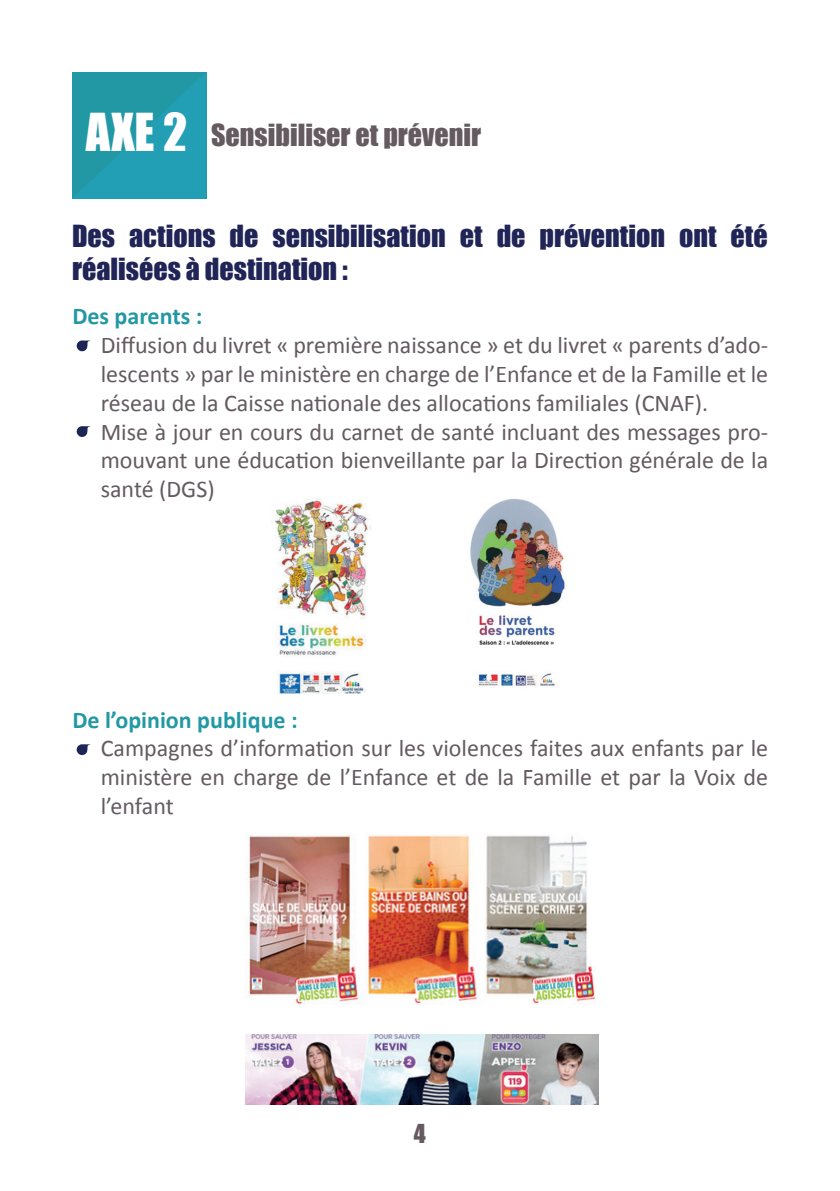
<style>
.page{position:relative;width:840px;height:1191px;background:#fff}
.page>*{position:absolute;margin:0;border:0;box-sizing:border-box;transform-origin:0 0}
.t1{font:48px "Impact";color:#fff}
.t2{font:28px/33.6px "Impact";color:#202456}
.t3{font:28px "Impact";color:#645a60}
.t4{font:24px/28.8px "Calibri";color:#645a60}
.t5{font:700 24px "Calibri";color:#2398a5}
.t6{font:24px "Impact";color:#645a60}
</style>
<div class="page">
<svg style="left:72px;top:72px;width:134px;height:126px;background:#229aac"></svg>
<svg style="left:76px;top:340px;width:15px;height:11px"></svg>
<svg style="left:76px;top:426px;width:15px;height:11px"></svg>
<svg style="left:76px;top:744px;width:15px;height:11px"></svg>
<img style="left:272px;top:498px;width:99px;height:195px">
<img style="left:470px;top:498px;width:95px;height:188px">
<img style="left:245px;top:835px;width:351px;height:169px">
<img style="left:245px;top:1034px;width:353px;height:70px">
<h1 class="t1" style="left:86px;top:94px;width:103px">AXE 2</h1>
<p class="t3" style="left:211px;top:114px;width:271px">Sensibiliser et prévenir</p>
<p class="t2" style="left:72px;top:218px;width:696px">Des actions de sensibilisation et de prévention ont été réalisées à destination :</p>
<p class="t5" style="left:72px;top:301px;width:131px">Des parents :</p>
<p class="t4" style="left:101px;top:331px;width:668px">Diffusion du livret « première naissance » et du livret « parents d’ado&shy;lescents » par le ministère en charge de l’Enfance et de la Famille et le réseau de la Caisse nationale des allocations familiales (CNAF).<br>Mise à jour en cours du carnet de santé incluant des messages pro&shy;mouvant une éducation bienveillante par la Direction générale de la santé (DGS)</p>
<p class="t5" style="left:72px;top:704px;width:227px">De l’opinion publique :</p>
<p class="t4" style="left:101px;top:734px;width:668px;text-align:justify">Campagnes d’information sur les violences faites aux enfants par le ministère en charge de l’Enfance et de la Famille et par la Voix de l’enfant</p>
<p class="t6" style="left:414px;top:1114px;width:13px">4</p>
</div>
